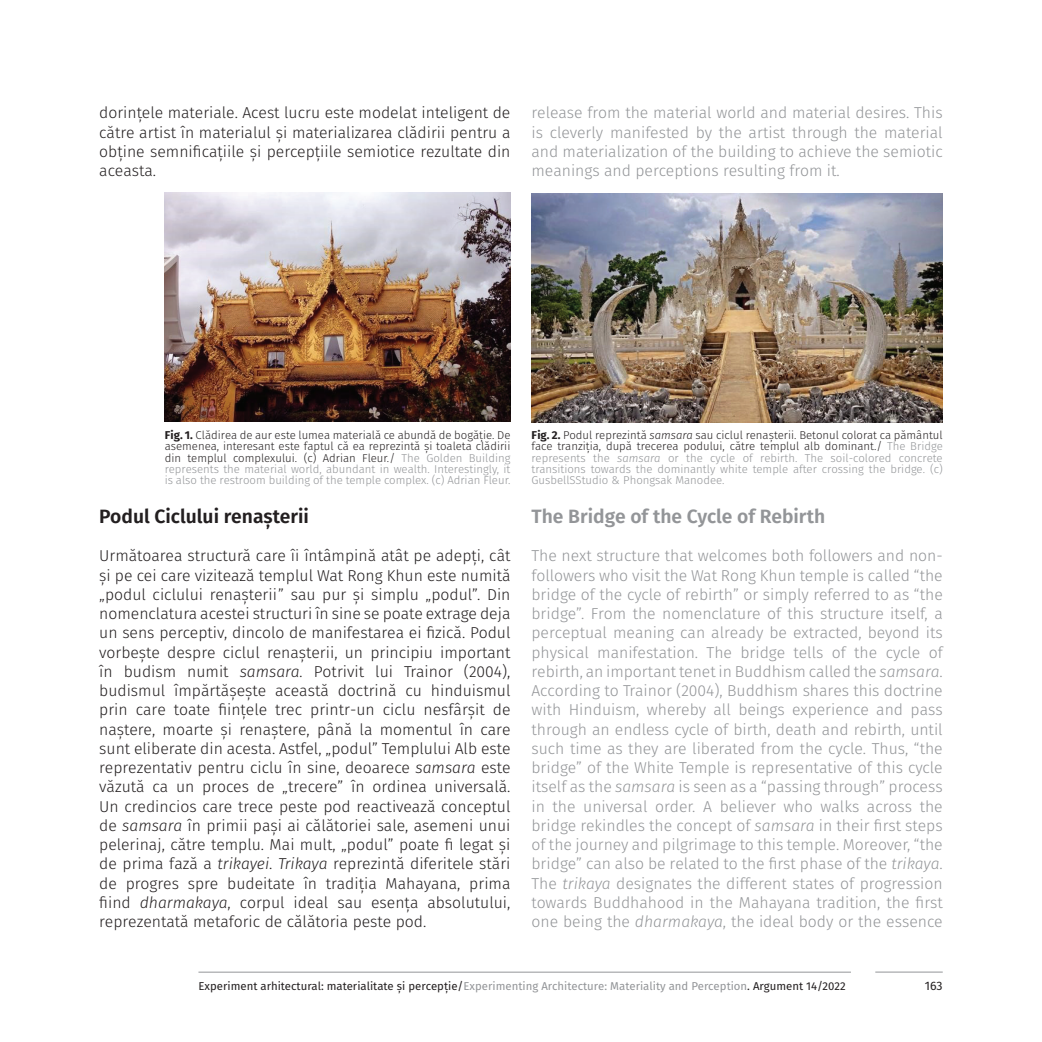
<style>
.page{position:relative;width:1042px;height:1042px;background:#fff}
.page>*{position:absolute;margin:0;border:0;box-sizing:border-box;transform-origin:0 0}
.t1{font:600 19.25px "Fira Sans";color:#939598}
.t2{font:600 19.25px "Fira Sans";color:#231f20}
.t3{font:300 15.75px/19.2px "Fira Sans";color:#939598;text-align:justify}
.t4{font:300 15.75px/19.2px "Fira Sans";color:#231f20;text-align:justify}
.t5{font:12.25px "Fira Sans";color:#231f20}
.t6{font:300 11.38px/11.4px "Fira Sans";color:#939598;text-align:justify}
.t7{font:300 11.38px/11.4px "Fira Sans";color:#231f20;text-align:justify}
.t8{font:11.38px "Fira Sans";color:#231f20}
.s1{font-weight:700}
.s2{color:#939598}
.s3{font-weight:700;color:#231f20}
.s4{color:#231f20}
.s5{font-style:italic;color:#231f20}
.s6{font-style:italic}
</style>
<div class="page">
<hr style="left:875px;top:972px;width:68px;height:1px;background:#939598">
<hr style="left:198px;top:972px;width:653px;height:1px;background:#939598">
<img style="left:164px;top:192px;width:346px;height:229px">
<img style="left:532px;top:194px;width:411px;height:229px">
<p class="t4" style="left:99px;top:103px;width:413px">dorințele materiale. Acest lucru este modelat inteligent de către artist în materialul și materializarea clădirii pentru a obține semnificațiile și percepțiile semiotice rezultate din aceasta.</p>
<p class="t3" style="left:531px;top:103px;width:413px">release from the material world and material desires. This is cleverly manifested by the artist through the material and materialization of the building to achieve the semiotic meanings and perceptions resulting from it.</p>
<p class="t7" style="left:165px;top:429px;width:347px"><span class="s1">Fig. 1.</span> Clădirea de aur este lumea materială ce abundă de bogăție. De asemenea, interesant este faptul că ea reprezintă și toaleta clădirii din templul complexului. (c) Adrian Fleur./ <span class="s2">The Golden Building represents the material world, abundant in wealth. Interestingly, it is also the restroom building of the temple complex. (c) Adrian Fleur.</span></p>
<p class="t6" style="left:531px;top:429px;width:413px"><span class="s3">Fig. 2.</span> <span class="s4">Podul reprezintă</span> <span class="s5">samsara</span> <span class="s4">sau ciclul renașterii. Betonul colorat ca pământul face tranziția, după trecerea podului, către templul alb dominant./</span> The Bridge represents the <span class="s6">samsara</span> or the cycle of rebirth. The soil-colored concrete transitions towards the dominantly white temple after crossing the bridge. (c)<br>GusbellSStudio &amp; Phongsak Manodee.</p>
<p class="t2" style="left:99px;top:500px;width:211px">Podul Ciclului renașterii</p>
<p class="t4" style="left:99px;top:546px;width:413px">Următoarea structură care îi întâmpină atât pe adepți, cât și pe cei care vizitează templul Wat Rong Khun este numită „podul ciclului renașterii” sau pur și simplu „podul”. Din nomenclatura acestei structuri în sine se poate extrage deja un sens perceptiv, dincolo de manifestarea ei fizică. Podul vorbește despre ciclul renașterii, un principiu important în budism numit <span class="s6">samsara.</span> Potrivit lui Trainor (2004), budismul împărtășește această doctrină cu hinduismul prin care toate ființele trec printr-un ciclu nesfârșit de naștere, moarte și renaștere, până la momentul în care sunt eliberate din acesta. Astfel, „podul” Templului Alb este reprezentativ pentru ciclu în sine, deoarece <span class="s6">samsara</span> este văzută ca un proces de „trecere” în ordinea universală.<br>Un credincios care trece peste pod reactivează conceptul de <span class="s6">samsara</span> în primii pași ai călătoriei sale, asemeni unui pelerinaj, către templu. Mai mult, „podul” poate fi legat și de prima fază a <span class="s6">trikayei</span>. <span class="s6">Trikaya</span> reprezintă diferitele stări de progres spre budeitate în tradiția Mahayana, prima fiind <span class="s6">dharmakaya</span>, corpul ideal sau esența absolutului, reprezentată metaforic de călătoria peste pod.</p>
<p class="t1" style="left:531px;top:500px;width:295px">The Bridge of the Cycle of Rebirth</p>
<p class="t3" style="left:531px;top:546px;width:413px">The next structure that welcomes both followers and non&shy;followers who visit the Wat Rong Khun temple is called “the bridge of the cycle of rebirth” or simply referred to as “the bridge”. From the nomenclature of this structure itself, a perceptual meaning can already be extracted, beyond its physical manifestation. The bridge tells of the cycle of rebirth, an important tenet in Buddhism called the <span class="s6">samsara</span>.<br>According to Trainor (2004), Buddhism shares this doctrine with Hinduism, whereby all beings experience and pass through an endless cycle of birth, death and rebirth, until such time as they are liberated from the cycle. Thus, “the bridge” of the White Temple is representative of this cycle itself as the <span class="s6">samsara</span> is seen as a “passing through” process in the universal order. A believer who walks across the bridge rekindles the concept of <span class="s6">samsara</span> in their first steps of the journey and pilgrimage to this temple. Moreover, “the bridge” can also be related to the first phase of the <span class="s6">trikaya</span>.<br>The <span class="s6">trikaya</span> designates the different states of progression towards Buddhahood in the Mahayana tradition, the first one being the <span class="s6">dharmakaya</span>, the ideal body or the essence</p>
<p class="t8" style="left:198px;top:977px;width:649px">Experiment arhitectural: materialitate și percepție/<span class="s2">Experimenting Architecture: Materiality and Perception</span>. Argument 14/2022</p>
<p class="t5" style="left:925px;top:976px;width:19px">163</p>
</div>
